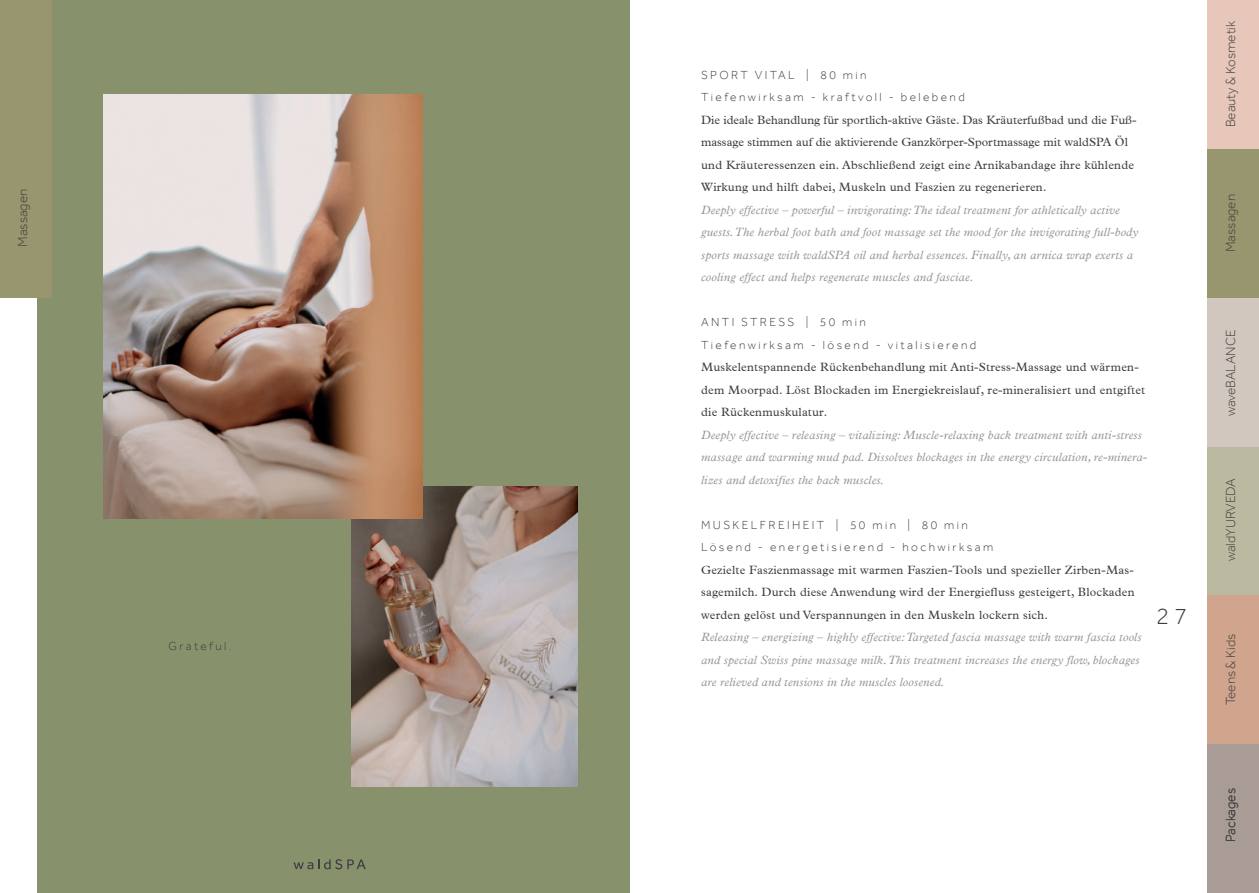
<style>
.page{position:relative;width:1259px;height:893px;background:#fff}
.page>*{position:absolute;margin:0;border:0;box-sizing:border-box;transform-origin:0 0}
.t1{font:300 24px "Effra";color:#3e3e3f}
.t2{font:300 13.5px "Effra";color:#3e3e3f}
.t3{font:italic 12px/22.5px "Plantin";letter-spacing:.02em;color:#939598}
.t4{font:12px/22.5px "Plantin";letter-spacing:.02em;color:#3e3e3f}
.t5{font:12px/22.5px "Plantin";color:#3e3e3f}
.t6{font:300 12px/22.5px "Effra";letter-spacing:.2em;color:#3e3e3f}
</style>
<div class="page">
<div style="left:37px;top:0;width:592px;height:893px;background:#87926d"></div>
<img style="left:351px;top:487px;width:226px;height:299px">
<img style="left:103px;top:95px;width:319px;height:424px">
<svg style="left:293px;top:859px;width:73px;height:10px"></svg>
<div style="left:0;top:0;width:52px;height:298px;background:#98966e"></div>
<div style="left:1207px;top:0;width:52px;height:149px;background:#e6c7b9"></div>
<div style="left:1207px;top:446px;width:52px;height:149px;background:#bbbaa0"></div>
<div style="left:1207px;top:149px;width:52px;height:149px;background:#98966e"></div>
<div style="left:1207px;top:595px;width:52px;height:149px;background:#d0a48d"></div>
<div style="left:1207px;top:298px;width:52px;height:148px;background:#d2c7bf"></div>
<div style="left:1207px;top:744px;width:52px;height:149px;background:#a99b95"></div>
<p class="t2" style="left:15px;top:247px;width:59px;rotate:-90deg">Massagen</p>
<p class="t6" style="left:169px;top:635px;width:64px">Grateful.</p>
<p class="t6" style="left:701px;top:63px;width:265px">SPORT VITAL | 80 min<br>Tiefenwirksam - kraftvoll - belebend</p>
<p class="t5" style="left:701px;top:109px;width:437px">Die ideale Behandlung für sportlich-aktive Gäste. Das Kräuterfußbad und die Fuß&shy;massage stimmen auf die aktivierende Ganzkörper-Sportmassage mit waldSPA Öl und Kräuteressenzen ein. Abschließend zeigt eine Arnikabandage ihre kühlende Wirkung und hilft dabei, Muskeln und Faszien zu regenerieren.</p>
<p class="t3" style="left:701px;top:199px;width:439px">Deeply effective – powerful – invigorating: The ideal treatment for athletically active guests. The herbal foot bath and foot massage set the mood for the invigorating full-body sports massage with waldSPA oil and herbal essences. Finally, an arnica wrap exerts a cooling effect and helps regenerate muscles and fasciae.</p>
<p class="t6" style="left:701px;top:311px;width:277px">ANTI STRESS | 50 min<br>Tiefenwirksam - lösend - vitalisierend</p>
<p class="t4" style="left:701px;top:356px;width:445px">Muskelentspannende Rückenbehandlung mit Anti-Stress-Massage und wärmen&shy;dem Moorpad. Löst Blockaden im Energiekreislauf, re-mineralisiert und entgiftet die Rückenmuskulatur.</p>
<p class="t3" style="left:701px;top:424px;width:447px">Deeply effective – releasing – vitalizing: Muscle-relaxing back treatment with anti-stress massage and warming mud pad. Dissolves blockages in the energy circulation, re-minera&shy;lizes and detoxifies the back muscles.</p>
<p class="t6" style="left:701px;top:513px;width:294px">MUSKELFREIHEIT | 50 min | 80 min<br>Lösend - energetisierend - hochwirksam</p>
<p class="t4" style="left:701px;top:559px;width:435px;text-align:justify">Gezielte Faszienmassage mit warmen Faszien-Tools und spezieller Zirben-Mas&shy;sagemilch. Durch diese Anwendung wird der Energiefluss gesteigert, Blockaden werden gelöst und Verspannungen in den Muskeln lockern sich.</p>
<p class="t3" style="left:701px;top:627px;width:442px">Releasing – energizing – highly effective: Targeted fascia massage with warm fascia tools and special Swiss pine massage milk. This treatment increases the energy flow, blockages are relieved and tensions in the muscles loosened.</p>
<h1 class="t1" style="left:1156px;top:602px;width:32px">27</h1>
<p class="t2" style="left:1222px;top:127px;width:108px;rotate:-90deg">Beauty &amp; Kosmetik</p>
<p class="t2" style="left:1222px;top:252px;width:59px;rotate:-90deg">Massagen</p>
<p class="t2" style="left:1222px;top:416px;width:88px;rotate:-90deg">waveBALANCE</p>
<p class="t2" style="left:1222px;top:561px;width:85px;rotate:-90deg">waldYURVEDA</p>
<p class="t2" style="left:1222px;top:705px;width:73px;rotate:-90deg">Teens &amp; Kids</p>
<p class="t2" style="left:1222px;top:842px;width:55px;rotate:-90deg">Packages</p>
</div>
